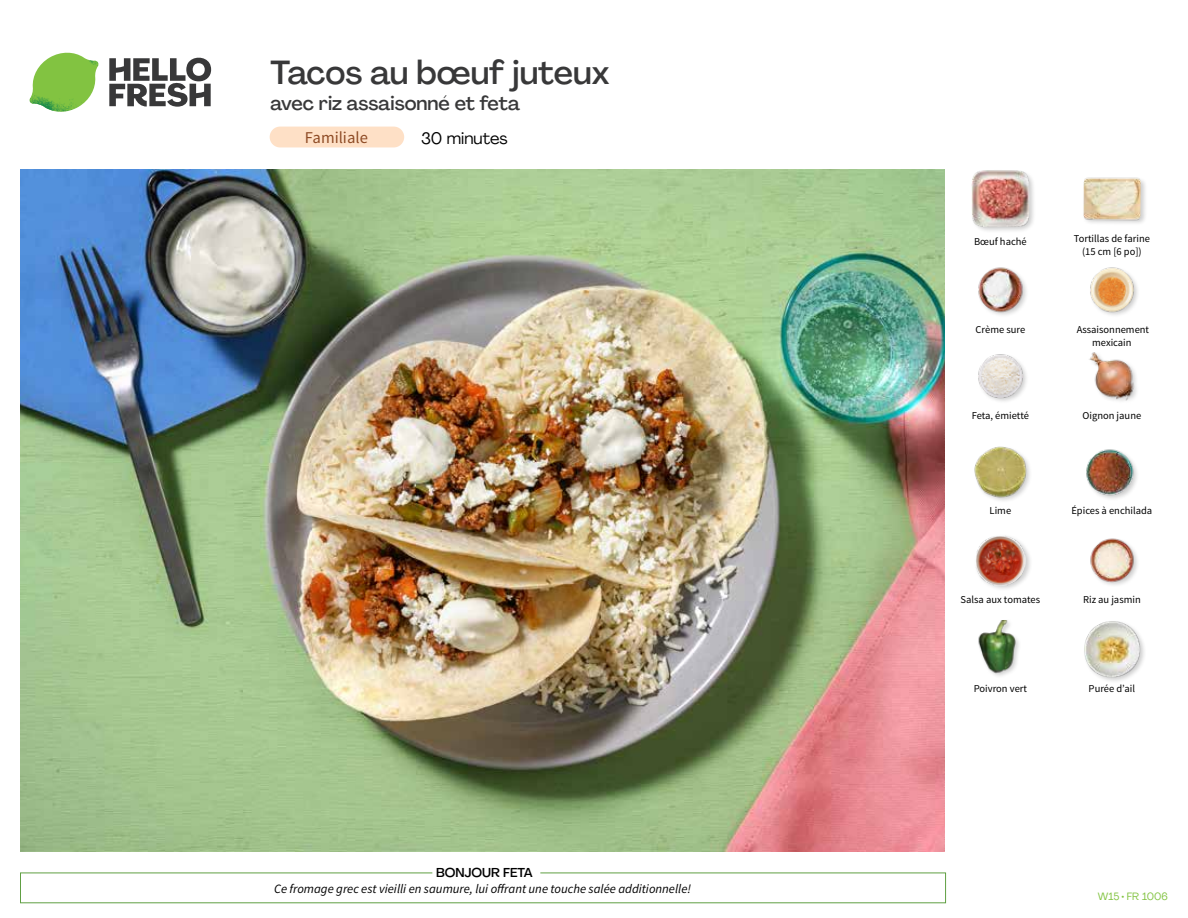
<style>
.page{position:relative;width:1188px;height:918px;background:#fff}
.page>*{position:absolute;margin:0;border:0;box-sizing:border-box;transform-origin:0 0}
.t1{font:500 33px "Agrandir";color:#383839}
.t2{font:500 19.5px "Agrandir";color:#383839}
.t3{font:16.5px "Source Sans Pro";color:#8e4b25}
.t4{font:16.5px "Agrandir";color:#000}
.t5{font:italic 12.75px "Source Sans Pro";color:#000}
.t6{font:500 12.75px "Agrandir";color:#000}
.t7{font:10.5px/13.5px "Source Sans Pro";color:#000;text-align:center}
.t8{font:10.5px "Agrandir";color:#82c341}
</style>
<div class="page">
<div style="left:270px;top:127px;width:134px;height:20px;background:#fee0c6;border-radius:10px"></div>
<svg style="left:109px;top:57px;width:102px;height:50px"></svg>
<svg style="left:34px;top:53px;width:62px;height:40px"></svg>
<img style="left:67px;top:53px;width:32px;height:26px">
<img style="left:33px;top:75px;width:59px;height:11px">
<img style="left:29px;top:79px;width:61px;height:33px">
<img style="left:65px;top:86px;width:27px;height:25px">
<div style="left:20px;top:873px;width:926px;height:30px;border:1px solid #609f43"></div>
<div style="left:432px;top:865px;width:108px;height:15px;background:#fff"></div>
<img style="left:21px;top:170px;width:924px;height:682px">
<div style="left:1083px;top:620px;width:64px;height:64px;background:#000;opacity:.2"></div>
<img style="left:1083px;top:620px;width:58px;height:58px">
<img style="left:978px;top:620px;width:41px;height:56px">
<img style="left:1090px;top:538px;width:48px;height:47px">
<div style="left:974px;top:534px;width:59px;height:58px;background:#000;opacity:.2"></div>
<img style="left:975px;top:535px;width:51px;height:50px">
<img style="left:1086px;top:449px;width:51px;height:50px">
<img style="left:974px;top:446px;width:55px;height:54px">
<img style="left:1089px;top:352px;width:48px;height:49px">
<img style="left:978px;top:354px;width:49px;height:47px">
<img style="left:1090px;top:267px;width:48px;height:48px">
<img style="left:978px;top:267px;width:49px;height:48px">
<div style="left:1082px;top:177px;width:65px;height:49px;background:#000;opacity:.2"></div>
<img style="left:1083px;top:177px;width:58px;height:49px">
<div style="left:971px;top:170px;width:65px;height:63px;background:#000;opacity:.2"></div>
<img style="left:972px;top:170px;width:57px;height:57px">
<h1 class="t1" style="left:271px;top:52px;width:340px">Tacos au bœuf juteux</h1>
<h2 class="t2" style="left:271px;top:91px;width:251px">avec riz assaisonné et feta</h2>
<h3 class="t3" style="left:305px;top:128px;width:64px">Familiale</h3>
<h3 class="t4" style="left:421px;top:128px;width:88px">30 minutes</h3>
<p class="t6" style="left:436px;top:864px;width:98px">BONJOUR FETA</p>
<p class="t5" style="left:274px;top:881px;width:419px">Ce fromage grec est vieilli en saumure, lui offrant une touche salée additionnelle!</p>
<p class="t7" style="left:974px;top:234px;width:54px">Bœuf haché</p>
<p class="t7" style="left:976px;top:323px;width:51px">Crème sure</p>
<p class="t7" style="left:1074px;top:232px;width:78px">Tortillas de farine (15 cm [6 po])</p>
<p class="t7" style="left:1077px;top:323px;width:74px">Assaisonnement mexicain</p>
<p class="t7" style="left:972px;top:409px;width:59px">Feta, émietté</p>
<p class="t7" style="left:1083px;top:409px;width:60px">Oignon jaune</p>
<p class="t7" style="left:990px;top:504px;width:23px">Lime</p>
<p class="t7" style="left:1071px;top:504px;width:82px">Épices à enchilada</p>
<p class="t7" style="left:961px;top:593px;width:81px">Salsa aux tomates</p>
<p class="t7" style="left:1083px;top:593px;width:59px">Riz au jasmin</p>
<p class="t7" style="left:974px;top:682px;width:55px">Poivron vert</p>
<p class="t7" style="left:1089px;top:682px;width:48px">Purée d’ail</p>
<p class="t8" style="left:1098px;top:890px;width:71px">W15 • FR 1006</p>
</div>
